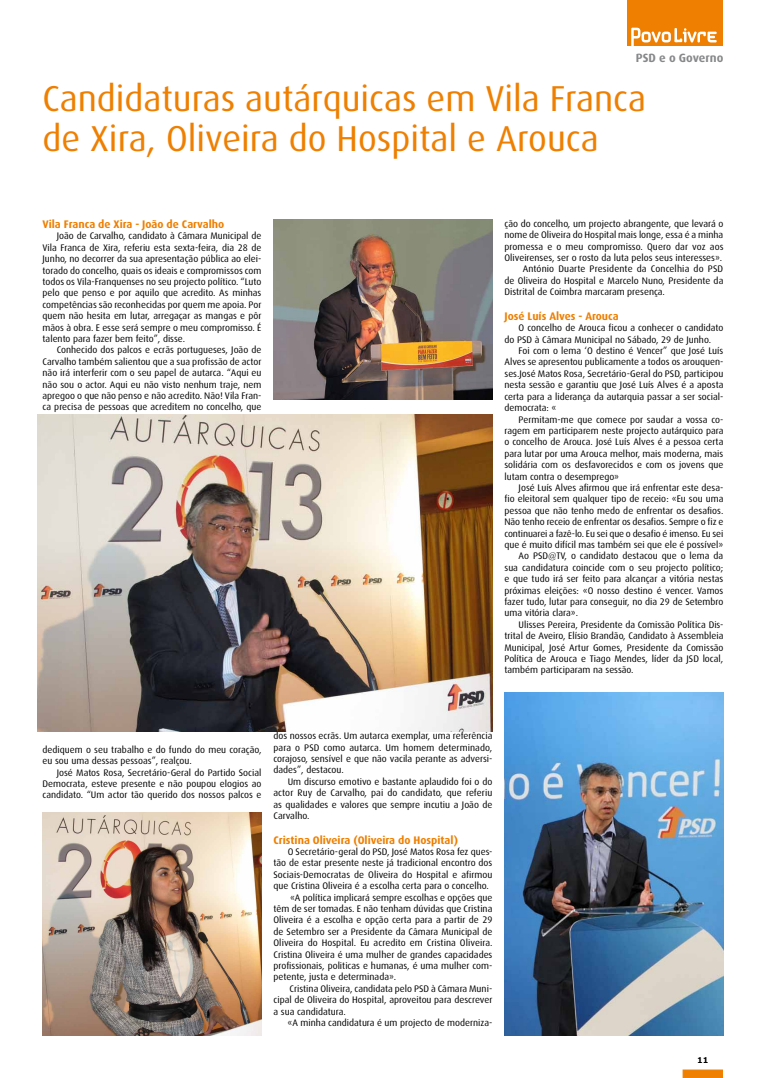
<style>
.page{position:relative;width:766px;height:1078px;background:#fff}
.page>*{position:absolute;margin:0;border:0;box-sizing:border-box;transform-origin:0 0}
.t1{font:36px/40px "Dax";color:#ee7f00}
.t2{font:700 12px "Dax";color:#87888a}
.t3{font:700 11px "Dax";color:#ee7f00}
.t4{font:9.5px/11.4px "Dax";color:#000;text-align:justify}
.t5{font:700 8px "Verdana";color:#000}
</style>
<div class="page">
<div style="left:682px;top:1069px;width:40px;height:8px;background:#ee7f00;border:1px solid #ee7f00"></div>
<div style="left:626px;top:0;width:96px;height:45px;background:#ee7f00"></div>
<svg style="left:631px;top:28px;width:85px;height:18px"></svg>
<img style="left:273px;top:219px;width:219px;height:180px">
<img style="left:504px;top:692px;width:219px;height:343px">
<img style="left:38px;top:414px;width:454px;height:317px">
<img style="left:43px;top:812px;width:218px;height:223px">
<p class="t2" style="left:635px;top:51px;width:89px">PSD e o Governo</p>
<h1 class="t1" style="left:43px;top:79px;width:605px">Candidaturas autárquicas em Vila Franca de Xira, Oliveira do Hospital e Arouca</h1>
<p class="t3" style="left:43px;top:218px;width:183px">Vila Franca de Xira - João de Carvalho</p>
<p class="t4" style="left:43px;top:230px;width:220px;text-indent:14px">João de Carvalho, candidato à Câmara Municipal de Vila Franca de Xira, referiu esta sexta-feira, dia 28 de Junho, no decorrer da sua apresentação pública ao elei&shy;torado do concelho, quais os ideais e compromissos com todos os Vila-Franquenses no seu projecto político. “Luto pelo que penso e por aquilo que acredito. As minhas competências são reconhecidas por quem me apoia. Por quem não hesita em lutar, arregaçar as mangas e pôr mãos à obra. E esse será sempre o meu compromisso. É talento para fazer bem feito”, disse.</p>
<p class="t4" style="left:43px;top:344px;width:220px;text-indent:14px">Conhecido dos palcos e ecrãs portugueses, João de Carvalho também salientou que a sua profissão de actor não irá interferir com o seu papel de autarca. “Aqui eu não sou o actor. Aqui eu não visto nenhum traje, nem apregoo o que não penso e não acredito. Não! Vila Fran&shy;ca precisa de pessoas que acreditem no concelho, que</p>
<p class="t4" style="left:504px;top:218px;width:220px">ção do concelho, um projecto abrangente, que levará o</p>
<p class="t4" style="left:504px;top:229px;width:220px">nome de Oliveira do Hospital mais longe, essa é a minha</p>
<p class="t4" style="left:504px;top:240px;width:220px">promessa e o meu compromisso. Quero dar voz aos</p>
<p class="t4" style="left:504px;top:252px;width:219px">Oliveirenses, ser o rosto da luta pelos seus interesses».</p>
<p class="t4" style="left:522px;top:263px;width:202px">António Duarte Presidente da Concelhia do PSD</p>
<p class="t4" style="left:504px;top:275px;width:220px">de Oliveira do Hospital e Marcelo Nuno, Presidente da</p>
<p class="t4" style="left:504px;top:286px;width:162px">Distrital de Coimbra marcaram presença.</p>
<p class="t3" style="left:504px;top:310px;width:116px">José Luís Alves - Arouca</p>
<p class="t4" style="left:504px;top:322px;width:220px;text-indent:14px">O concelho de Arouca ficou a conhecer o candidato do PSD à Câmara Municipal no Sábado, 29 de Junho.</p>
<p class="t4" style="left:504px;top:345px;width:220px;text-indent:14px">Foi com o lema ‘O destino é Vencer” que José Luís Alves se apresentou publicamente a todos os arouquen&shy;ses.José Matos Rosa, Secretário-Geral do PSD, participou nesta sessão e garantiu que José Luís Alves é a aposta certa para a liderança da autarquia passar a ser social&shy;democrata: «</p>
<p class="t4" style="left:504px;top:413px;width:220px;text-indent:14px">Permitam-me que comece por saudar a vossa co&shy;ragem em participarem neste projecto autárquico para o concelho de Arouca. José Luís Alves é a pessoa certa para lutar por uma Arouca melhor, mais moderna, mais solidária com os desfavorecidos e com os jovens que lutam contra o desemprego»</p>
<p class="t4" style="left:518px;top:482px;width:206px">José Luís Alves afirmou que irá enfrentar este desa-</p>
<p class="t4" style="left:504px;top:493px;width:220px">fio eleitoral sem qualquer tipo de receio: «Eu sou uma</p>
<p class="t4" style="left:504px;top:504px;width:220px">pessoa que não tenho medo de enfrentar os desafios.</p>
<p class="t4" style="left:504px;top:516px;width:220px">Não tenho receio de enfrentar os desafios. Sempre o fiz e</p>
<p class="t4" style="left:504px;top:527px;width:220px">continuarei a fazê-lo. Eu sei que o desafio é imenso. Eu sei</p>
<p class="t4" style="left:504px;top:539px;width:220px">que é muito difícil mas também sei que ele é possível»</p>
<p class="t4" style="left:518px;top:550px;width:206px">Ao PSD@TV, o candidato destacou que o lema da</p>
<p class="t4" style="left:504px;top:561px;width:220px">sua candidatura coincide com o seu projecto político;</p>
<p class="t4" style="left:504px;top:573px;width:220px">e que tudo irá ser feito para alcançar a vitória nestas</p>
<p class="t4" style="left:504px;top:584px;width:220px">próximas eleições: «O nosso destino é vencer. Vamos</p>
<p class="t4" style="left:504px;top:596px;width:220px">fazer tudo, lutar para conseguir, no dia 29 de Setembro</p>
<p class="t4" style="left:504px;top:607px;width:75px">uma vitória clara».</p>
<p class="t4" style="left:518px;top:618px;width:206px">Ulisses Pereira, Presidente da Comissão Política Dis-</p>
<p class="t4" style="left:504px;top:630px;width:220px">trital de Aveiro, Elísio Brandão, Candidato à Assembleia</p>
<p class="t4" style="left:504px;top:641px;width:220px">Municipal, José Artur Gomes, Presidente da Comissão</p>
<p class="t4" style="left:504px;top:653px;width:220px">Política de Arouca e Tiago Mendes, líder da JSD local,</p>
<p class="t4" style="left:504px;top:664px;width:131px">também participaram na sessão.</p>
<p class="t4" style="left:43px;top:743px;width:220px">dediquem o seu trabalho e do fundo do meu coração, eu sou uma dessas pessoas”, realçou.</p>
<p class="t4" style="left:43px;top:766px;width:220px;text-indent:14px">José Matos Rosa, Secretário-Geral do Partido Social Democrata, esteve presente e não poupou elogios ao candidato. “Um actor tão querido dos nossos palcos e</p>
<p class="t4" style="left:273px;top:730px;width:220px">dos nossos ecrãs. Um autarca exemplar, uma referência para o PSD como autarca. Um homem determinado, corajoso, sensível e que não vacila perante as adversi&shy;dades”, destacou.</p>
<p class="t4" style="left:273px;top:775px;width:220px;text-indent:14px">Um discurso emotivo e bastante aplaudido foi o do actor Ruy de Carvalho, pai do candidato, que referiu as qualidades e valores que sempre incutiu a João de Carvalho.</p>
<p class="t3" style="left:273px;top:833px;width:186px">Cristina Oliveira (Oliveira do Hospital)</p>
<p class="t4" style="left:287px;top:845px;width:206px">O Secretário-geral do PSD, José Matos Rosa fez ques-</p>
<p class="t4" style="left:273px;top:857px;width:220px">tão de estar presente neste já tradicional encontro dos</p>
<p class="t4" style="left:273px;top:868px;width:220px">Sociais-Democratas de Oliveira do Hospital e afirmou</p>
<p class="t4" style="left:273px;top:880px;width:217px">que Cristina Oliveira é a escolha certa para o concelho.</p>
<p class="t4" style="left:290px;top:891px;width:204px">«A política implicará sempre escolhas e opções que</p>
<p class="t4" style="left:273px;top:902px;width:220px">têm de ser tomadas. E não tenham dúvidas que Cristina</p>
<p class="t4" style="left:273px;top:914px;width:220px">Oliveira é a escolha e opção certa para a partir de 29</p>
<p class="t4" style="left:273px;top:925px;width:220px">de Setembro ser a Presidente da Câmara Municipal de</p>
<p class="t4" style="left:273px;top:937px;width:220px">Oliveira do Hospital. Eu acredito em Cristina Oliveira.</p>
<p class="t4" style="left:273px;top:948px;width:220px">Cristina Oliveira é uma mulher de grandes capacidades</p>
<p class="t4" style="left:273px;top:959px;width:220px">profissionais, politicas e humanas, é uma mulher com-</p>
<p class="t4" style="left:273px;top:971px;width:124px">petente, justa e determinada».</p>
<p class="t4" style="left:289px;top:982px;width:204px">Cristina Oliveira, candidata pelo PSD à Câmara Muni-</p>
<p class="t4" style="left:273px;top:994px;width:220px">cipal de Oliveira do Hospital, aproveitou para descrever</p>
<p class="t4" style="left:273px;top:1005px;width:74px">a sua candidatura.</p>
<p class="t4" style="left:287px;top:1016px;width:206px">«A minha candidatura é um projecto de moderniza-</p>
<p class="t5" style="left:697px;top:1054px;width:13px">11</p>
</div>
